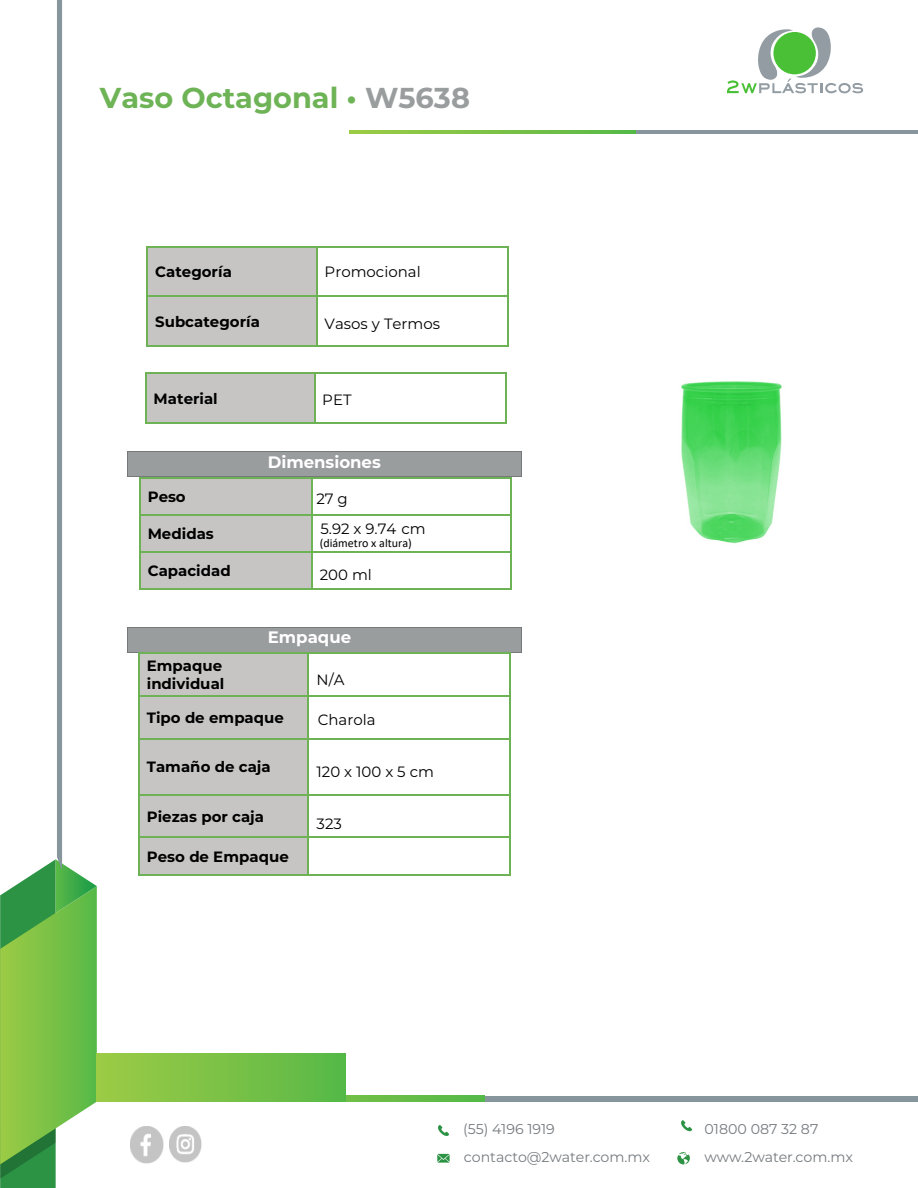
<style>
.page{position:relative;width:918px;height:1188px;background:#fff}
.page>*{position:absolute;margin:0;border:0;box-sizing:border-box;transform-origin:0 0}
.t1{font:700 28.8px "Montserrat";color:#6eb356}
.t2{font:700 16.5px "Montserrat";color:#fff}
.t3{font:700 15px/18.3px "Montserrat";color:#000001}
.t4{font:15px "Montserrat";color:#000001}
.t5{font:14.25px "Montserrat";color:#767b7f}
.t6{font:12px "Calibri";color:#000001}
.s1{color:#9a9d9e}
</style>
<div class="page">
<svg style="left:0;top:0;width:97px;height:1188px"></svg>
<hr style="left:635px;top:130px;width:283px;height:4px;background:#87959c">
<svg style="left:349px;top:130px;width:286px;height:4px"></svg>
<div style="left:484px;top:1096px;width:434px;height:5px;background:#87959c"></div>
<svg style="left:345px;top:1096px;width:139px;height:5px"></svg>
<div style="left:97px;top:1053px;width:248px;height:48px;background:linear-gradient(to right,#9dcb45,#58b948)"></div>
<svg style="left:437px;top:1154px;width:13px;height:9px"></svg>
<svg style="left:677px;top:1152px;width:13px;height:12px"></svg>
<svg style="left:438px;top:1125px;width:11px;height:11px"></svg>
<svg style="left:681px;top:1120px;width:11px;height:11px"></svg>
<svg style="left:727px;top:27px;width:136px;height:66px"></svg>
<div style="left:773px;top:32px;width:43px;height:42px;background:#49c035;border-radius:50%"></div>
<div style="left:148px;top:247px;width:168px;height:49px;background:#c6c5c4"></div>
<hr style="left:148px;top:246px;width:168px;height:1px;background:#6db255">
<hr style="left:317px;top:246px;width:190px;height:1px;background:#6db255">
<hr style="left:146px;top:247px;width:2px;height:49px;background:#6db255">
<hr style="left:316px;top:247px;width:1px;height:49px;background:#6db255">
<hr style="left:507px;top:247px;width:2px;height:49px;background:#6db255">
<div style="left:148px;top:297px;width:168px;height:49px;background:#c6c5c4"></div>
<hr style="left:148px;top:296px;width:168px;height:1px;background:#6db255">
<hr style="left:317px;top:296px;width:190px;height:1px;background:#6db255">
<hr style="left:146px;top:297px;width:2px;height:49px;background:#6db255">
<hr style="left:148px;top:346px;width:168px;height:1px;background:#6db255">
<hr style="left:316px;top:297px;width:1px;height:49px;background:#6db255">
<hr style="left:317px;top:346px;width:190px;height:1px;background:#6db255">
<hr style="left:507px;top:297px;width:2px;height:49px;background:#6db255">
<div style="left:146px;top:374px;width:168px;height:48px;background:#c6c5c4"></div>
<hr style="left:146px;top:373px;width:168px;height:1px;background:#6db255">
<hr style="left:316px;top:373px;width:190px;height:1px;background:#6db255">
<hr style="left:145px;top:374px;width:1px;height:49px;background:#6db255">
<hr style="left:146px;top:423px;width:168px;height:1px;background:#6db255">
<hr style="left:314px;top:374px;width:2px;height:49px;background:#6db255">
<hr style="left:316px;top:423px;width:190px;height:1px;background:#6db255">
<hr style="left:506px;top:374px;width:1px;height:49px;background:#6db255">
<div style="left:128px;top:452px;width:393px;height:24px;background:#9a9d9e"></div>
<hr style="left:128px;top:451px;width:393px;height:1px;background:#75797b">
<svg style="left:127px;top:451px;width:1px;height:26px"></svg>
<hr style="left:128px;top:476px;width:393px;height:1px;background:#75797b">
<svg style="left:521px;top:451px;width:1px;height:26px"></svg>
<div style="left:140px;top:479px;width:171px;height:36px;background:#c6c5c4"></div>
<hr style="left:140px;top:477px;width:171px;height:2px;background:#6db255">
<hr style="left:312px;top:477px;width:198px;height:2px;background:#6db255">
<hr style="left:139px;top:479px;width:1px;height:36px;background:#6db255">
<hr style="left:311px;top:479px;width:1px;height:36px;background:#6db255">
<hr style="left:510px;top:479px;width:2px;height:36px;background:#6db255">
<div style="left:140px;top:516px;width:171px;height:35px;background:#c6c5c4"></div>
<hr style="left:140px;top:515px;width:171px;height:1px;background:#6db255">
<hr style="left:312px;top:515px;width:198px;height:1px;background:#6db255">
<hr style="left:139px;top:516px;width:1px;height:35px;background:#6db255">
<hr style="left:311px;top:516px;width:1px;height:35px;background:#6db255">
<hr style="left:510px;top:516px;width:2px;height:35px;background:#6db255">
<div style="left:140px;top:552px;width:171px;height:36px;background:#c6c5c4"></div>
<hr style="left:140px;top:551px;width:171px;height:1px;background:#6db255">
<hr style="left:312px;top:551px;width:198px;height:1px;background:#6db255">
<hr style="left:139px;top:552px;width:1px;height:36px;background:#6db255">
<hr style="left:140px;top:588px;width:171px;height:2px;background:#6db255">
<hr style="left:311px;top:552px;width:1px;height:36px;background:#6db255">
<hr style="left:312px;top:588px;width:198px;height:2px;background:#6db255">
<hr style="left:510px;top:552px;width:2px;height:36px;background:#6db255">
<div style="left:128px;top:627px;width:393px;height:25px;background:#9a9d9e"></div>
<hr style="left:128px;top:627px;width:393px;height:1px;background:#75797b">
<svg style="left:127px;top:627px;width:1px;height:26px"></svg>
<hr style="left:128px;top:652px;width:393px;height:1px;background:#75797b">
<svg style="left:521px;top:627px;width:1px;height:26px"></svg>
<div style="left:139px;top:654px;width:169px;height:41px;background:#c6c5c4"></div>
<hr style="left:139px;top:652px;width:169px;height:2px;background:#6db255">
<hr style="left:309px;top:652px;width:201px;height:2px;background:#6db255">
<hr style="left:138px;top:654px;width:1px;height:41px;background:#6db255">
<hr style="left:308px;top:654px;width:1px;height:41px;background:#6db255">
<hr style="left:510px;top:654px;width:1px;height:41px;background:#6db255">
<div style="left:139px;top:696px;width:169px;height:42px;background:#c6c5c4"></div>
<hr style="left:139px;top:695px;width:169px;height:1px;background:#6db255">
<hr style="left:309px;top:695px;width:201px;height:1px;background:#6db255">
<hr style="left:138px;top:696px;width:1px;height:42px;background:#6db255">
<hr style="left:308px;top:696px;width:1px;height:42px;background:#6db255">
<hr style="left:510px;top:696px;width:1px;height:42px;background:#6db255">
<div style="left:139px;top:739px;width:169px;height:55px;background:#c6c5c4"></div>
<hr style="left:139px;top:738px;width:169px;height:1px;background:#6db255">
<hr style="left:309px;top:738px;width:201px;height:1px;background:#6db255">
<hr style="left:138px;top:739px;width:1px;height:55px;background:#6db255">
<hr style="left:308px;top:739px;width:1px;height:55px;background:#6db255">
<hr style="left:510px;top:739px;width:1px;height:55px;background:#6db255">
<div style="left:139px;top:796px;width:169px;height:40px;background:#c6c5c4"></div>
<hr style="left:139px;top:794px;width:169px;height:2px;background:#6db255">
<hr style="left:309px;top:794px;width:201px;height:2px;background:#6db255">
<hr style="left:138px;top:796px;width:1px;height:40px;background:#6db255">
<hr style="left:308px;top:796px;width:1px;height:40px;background:#6db255">
<hr style="left:510px;top:796px;width:1px;height:40px;background:#6db255">
<div style="left:139px;top:838px;width:169px;height:37px;background:#c6c5c4"></div>
<hr style="left:139px;top:836px;width:169px;height:2px;background:#6db255">
<hr style="left:309px;top:836px;width:201px;height:2px;background:#6db255">
<hr style="left:138px;top:838px;width:1px;height:37px;background:#6db255">
<hr style="left:139px;top:875px;width:169px;height:1px;background:#6db255">
<hr style="left:308px;top:838px;width:1px;height:37px;background:#6db255">
<hr style="left:309px;top:875px;width:201px;height:1px;background:#6db255">
<hr style="left:510px;top:838px;width:1px;height:37px;background:#6db255">
<img style="left:131px;top:1127px;width:33px;height:37px">
<img style="left:170px;top:1127px;width:32px;height:36px">
<img style="left:681px;top:381px;width:101px;height:162px">
<h1 class="t1" style="left:100px;top:77px;width:372px">Vaso Octagonal • <span class="s1">W5638</span></h1>
<p class="t3" style="left:155px;top:262px;width:78px">Categoría</p>
<p class="t4" style="left:325px;top:261px;width:98px">Promocional</p>
<p class="t3" style="left:155px;top:312px;width:106px">Subcategoría</p>
<p class="t4" style="left:325px;top:314px;width:117px">Vasos y Termos</p>
<p class="t3" style="left:154px;top:388px;width:66px">Material</p>
<p class="t4" style="left:322px;top:389px;width:31px">PET</p>
<p class="t2" style="left:268px;top:450px;width:115px">Dimensiones</p>
<p class="t3" style="left:148px;top:487px;width:40px">Peso</p>
<p class="t4" style="left:316px;top:488px;width:33px">27 g</p>
<p class="t3" style="left:148px;top:524px;width:68px">Medidas</p>
<p class="t4" style="left:320px;top:518px;width:107px">5.92 x 9.74 cm</p>
<p class="t6" style="left:320px;top:535px;width:94px">(diámetro x altura)</p>
<p class="t3" style="left:148px;top:560px;width:85px">Capacidad</p>
<p class="t4" style="left:320px;top:565px;width:54px">200 ml</p>
<p class="t2" style="left:268px;top:626px;width:85px">Empaque</p>
<p class="t3" style="left:147px;top:655px;width:79px">Empaque individual</p>
<p class="t4" style="left:317px;top:669px;width:29px">N/A</p>
<p class="t3" style="left:147px;top:707px;width:139px">Tipo de empaque</p>
<p class="t4" style="left:318px;top:709px;width:59px">Charola</p>
<p class="t3" style="left:147px;top:757px;width:125px">Tamaño de caja</p>
<p class="t4" style="left:317px;top:762px;width:119px">120 x 100 x 5 cm</p>
<p class="t3" style="left:147px;top:806px;width:119px">Piezas por caja</p>
<p class="t4" style="left:317px;top:814px;width:27px">323</p>
<p class="t3" style="left:147px;top:846px;width:143px">Peso de Empaque</p>
<p class="t5" style="left:463px;top:1119px;width:93px">(55) 4196 1919</p>
<p class="t5" style="left:705px;top:1119px;width:115px">01800 087 32 87</p>
<p class="t5" style="left:464px;top:1147px;width:188px">contacto@2water.com.mx</p>
<p class="t5" style="left:704px;top:1147px;width:150px">www.2water.com.mx</p>
</div>
